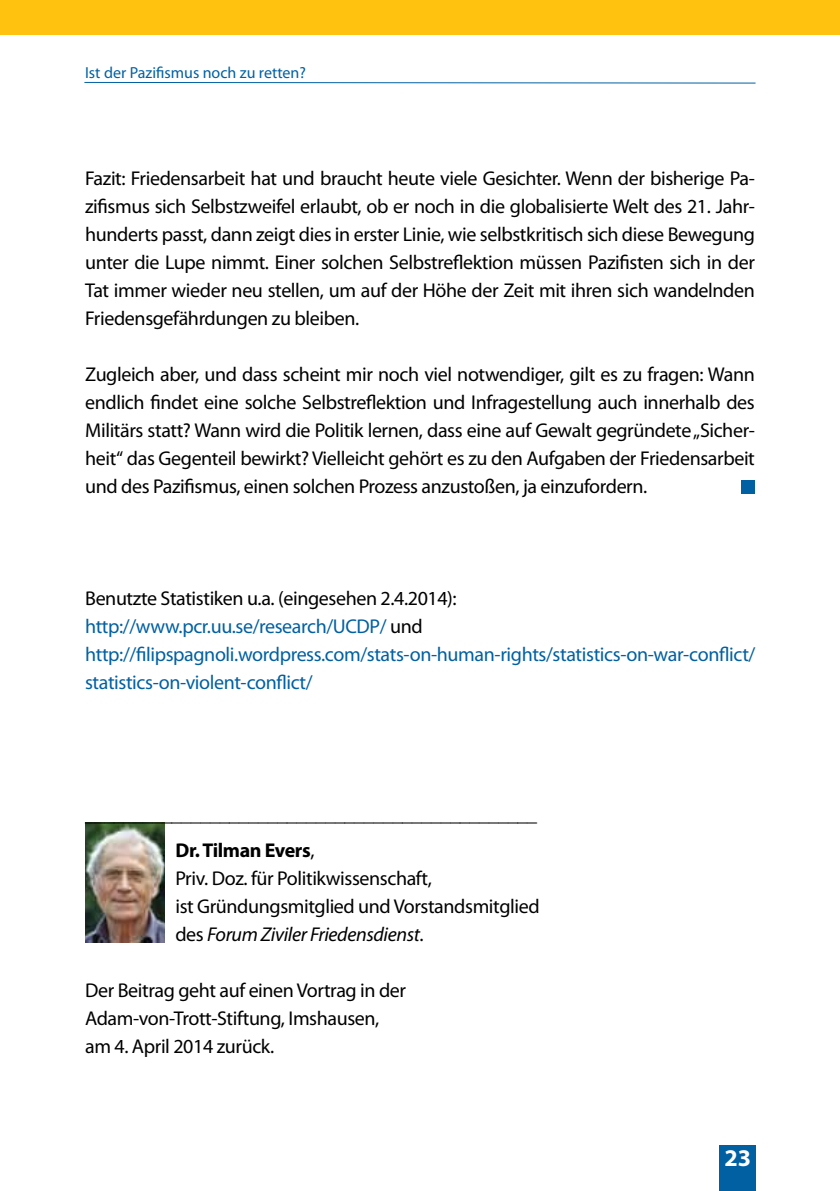
<style>
.page{position:relative;width:840px;height:1191px;background:#fff}
.page>*{position:absolute;margin:0;border:0;box-sizing:border-box;transform-origin:0 0}
.t1{font:700 24px "Myriad Pro";color:#fff}
.t2{font:20px/28px "Myriad Pro";letter-spacing:-.02em;color:#000}
.t3{font:20px/28px "Myriad Pro";letter-spacing:-.02em;color:#0060a2}
.t4{font:16px "Myriad Pro";color:#0060a2}
.s1{color:#000}
.s2{font-weight:700}
.s3{font-style:italic}
</style>
<div class="page">
<img style="left:85px;top:822px;width:79px;height:120px">
<div style="left:741px;top:480px;width:13px;height:13px;background:#0060a2"></div>
<div style="left:0;top:0;width:839px;height:34px;background:#ffc20e"></div>
<div style="left:719px;top:1145px;width:36px;height:46px;background:#0060a2"></div>
<svg style="left:84px;top:81px;width:672px;height:3px"></svg>
<p class="t4" style="left:85px;top:63px;width:222px">Ist der Pazifismus noch zu retten?</p>
<p class="t2" style="left:85px;top:164px;width:671px;text-align:justify">Fazit: Friedensarbeit hat und braucht heute viele Gesichter. Wenn der bisherige Pa&shy;zifismus sich Selbstzweifel erlaubt, ob er noch in die globalisierte Welt des 21. Jahr&shy;hunderts passt, dann zeigt dies in erster Linie, wie selbstkritisch sich diese Bewegung unter die Lupe nimmt. Einer solchen Selbstreflektion müssen Pazifisten sich in der Tat immer wieder neu stellen, um auf der Höhe der Zeit mit ihren sich wandelnden Friedensgefährdungen zu bleiben.</p>
<p class="t2" style="left:85px;top:360px;width:671px;text-align:justify">Zugleich aber, und dass scheint mir noch viel notwendiger, gilt es zu fragen: Wann endlich findet eine solche Selbstreflektion und Infragestellung auch innerhalb des Militärs statt? Wann wird die Politik lernen, dass eine auf Gewalt gegründete „Sicher&shy;heit“ das Gegenteil bewirkt? Vielleicht gehört es zu den Aufgaben der Friedensarbeit und des Pazifismus, einen solchen Prozess anzustoßen, ja einzufordern.</p>
<p class="t3" style="left:85px;top:584px;width:671px"><span class="s1">Benutzte Statistiken u.a. (eingesehen 2.4.2014): </span>http://www.pcr.uu.se/research/UCDP/ <span class="s1">und </span>http://filipspagnoli.wordpress.com/stats-on-human-rights/statistics-on-war-conflict/ statistics-on-violent-conflict/</p>
<p class="t2" style="left:175px;top:796px;width:363px;line-height:36px;text-indent:-90px">_______________________________________________<br><span class="s2">Dr. Tilman Evers</span>,</p>
<p class="t2" style="left:175px;top:864px;width:365px">Priv. Doz. für Politikwissenschaft,<br>ist Gründungsmitglied und Vorstandsmitglied des <span class="s3">Forum Ziviler Friedensdienst</span>.</p>
<p class="t2" style="left:85px;top:976px;width:322px">Der Beitrag geht auf einen Vortrag in der<br>Adam-von-Trott-Stiftung, Imshausen, am 4. April 2014 zurück.</p>
<p class="t1" style="left:724px;top:1142px;width:28px">23</p>
</div>
